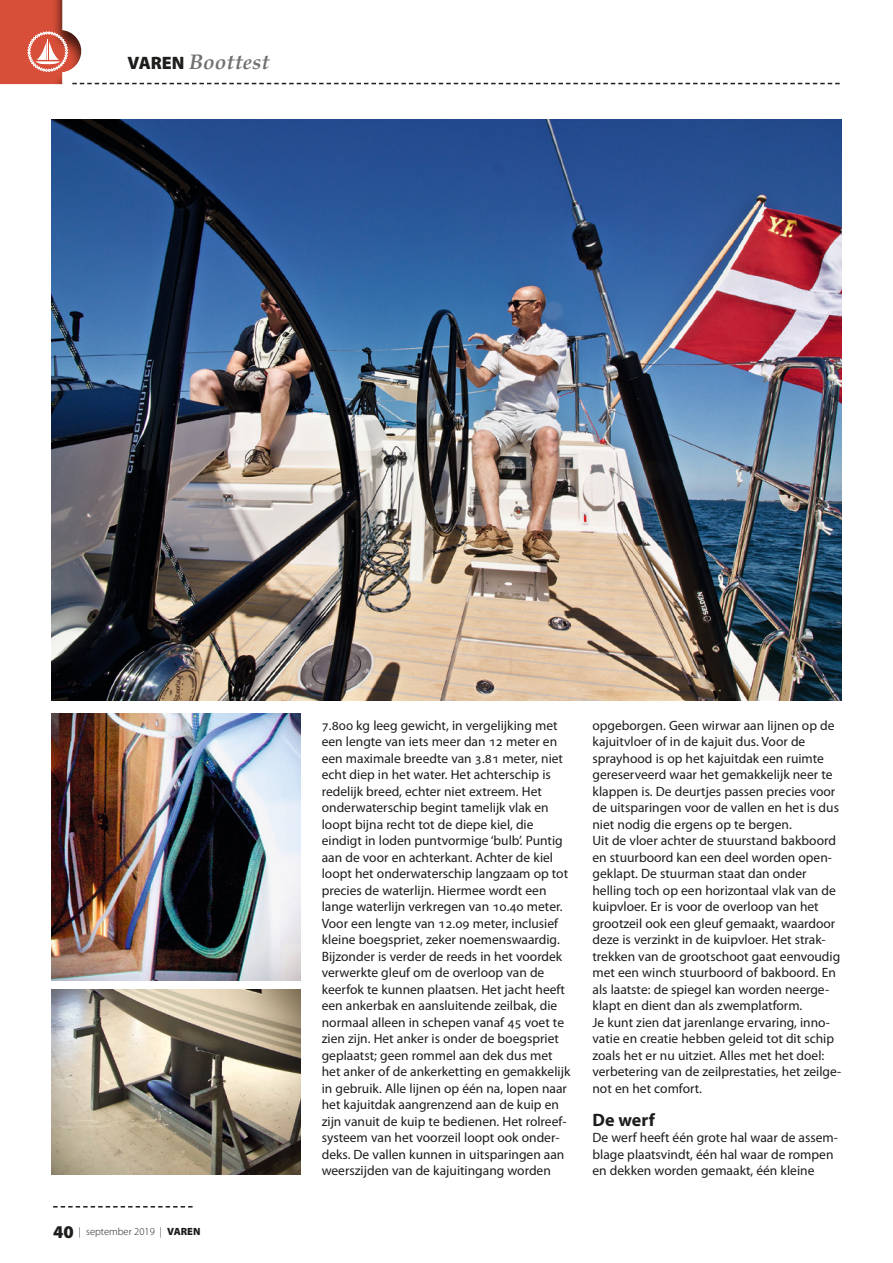
<style>
.page{position:relative;width:893px;height:1263px;background:#fff}
.page>*{position:absolute;margin:0;border:0;box-sizing:border-box;transform-origin:0 0}
.t1{font:italic 700 21px "Palatino";color:#70706f}
.BODY{font:700 18px "Myriad Pro";color:#1d1d1b}
.BODY-2{font:13.5px/16.5px "Myriad Pro";color:#1d1d1b}
.t2{font:300 10.5px "Myriad Pro";color:#1d1d1b}
.s1{font-family:"Myriad Pro";font-weight:900;font-style:normal;font-size:18px;color:#1d1d1b}
.s2{font-weight:900;font-size:18px}
.s3{font-weight:900}
</style>
<div class="page">
<div style="left:0;top:0;width:84px;height:86px;background:#1d1d1b;opacity:.75"></div>
<svg style="left:0;top:0;width:840px;height:84px"></svg>
<svg style="left:53px;top:1206px;width:140px;height:1px"></svg>
<img style="left:51px;top:119px;width:791px;height:582px">
<img style="left:51px;top:713px;width:249px;height:268px">
<img style="left:51px;top:990px;width:249px;height:185px">
<h1 class="t1" style="left:128px;top:44px;width:144px"><span class="s1">VAREN</span> Boottest</h1>
<p class="t2" style="left:53px;top:1226px;width:149px"><span class="s2">40</span> | september 2019 | <span class="s3">VAREN</span></p>
<p class="BODY-2" style="left:322px;top:717px;width:250px">7.800 kg leeg gewicht, in vergelijking met een lengte van iets meer dan 12 meter en een maximale breedte van 3.81 meter, niet echt diep in het water. Het achterschip is redelijk breed, echter niet extreem. Het onderwaterschip begint tamelijk vlak en loopt bijna recht tot de diepe kiel, die eindigt in loden puntvormige ‘bulb’. Puntig aan de voor en achterkant. Achter de kiel loopt het onderwaterschip langzaam op tot precies de waterlijn. Hiermee wordt een lange waterlijn verkregen van 10.40 meter.<br>Voor een lengte van 12.09 meter, inclusief kleine boegspriet, zeker noemenswaardig.<br>Bijzonder is verder de reeds in het voordek verwerkte gleuf om de overloop van de keerfok te kunnen plaatsen. Het jacht heeft een ankerbak en aansluitende zeilbak, die normaal alleen in schepen vanaf 45 voet te zien zijn. Het anker is onder de boegspriet geplaatst; geen rommel aan dek dus met het anker of de ankerketting en gemakkelijk in gebruik. Alle lijnen op één na, lopen naar het kajuitdak aangrenzend aan de kuip en zijn vanuit de kuip te bedienen. Het rolreef&shy;systeem van het voorzeil loopt ook onder&shy;deks. De vallen kunnen in uitsparingen aan weerszijden van de kajuitingang worden</p>
<p class="BODY-2" style="left:592px;top:717px;width:248px">opgeborgen. Geen wirwar aan lijnen op de kajuitvloer of in de kajuit dus. Voor de sprayhood is op het kajuitdak een ruimte gereserveerd waar het gemakkelijk neer te klappen is. De deurtjes passen precies voor de uitsparingen voor de vallen en het is dus niet nodig die ergens op te bergen.</p>
<p class="BODY-2" style="left:592px;top:833px;width:249px">Uit de vloer achter de stuurstand bakboord en stuurboord kan een deel worden open&shy;geklapt. De stuurman staat dan onder helling toch op een horizontaal vlak van de kuipvloer. Er is voor de overloop van het grootzeil ook een gleuf gemaakt, waardoor deze is verzinkt in de kuipvloer. Het strak&shy;trekken van de grootschoot gaat eenvoudig met een winch stuurboord of bakboord. En als laatste: de spiegel kan worden neerge&shy;klapt en dient dan als zwemplatform.</p>
<p class="BODY-2" style="left:592px;top:1014px;width:250px">Je kunt zien dat jarenlange ervaring, inno&shy;vatie en creatie hebben geleid tot dit schip zoals het er nu uitziet. Alles met het doel: verbetering van de zeilprestaties, het zeilge&shy;not en het comfort.</p>
<p class="BODY" style="left:592px;top:1110px;width:64px">De werf</p>
<p class="BODY-2" style="left:592px;top:1130px;width:247px">De werf heeft één grote hal waar de assem&shy;blage plaatsvindt, één hal waar de rompen en dekken worden gemaakt, één kleine</p>
</div>
